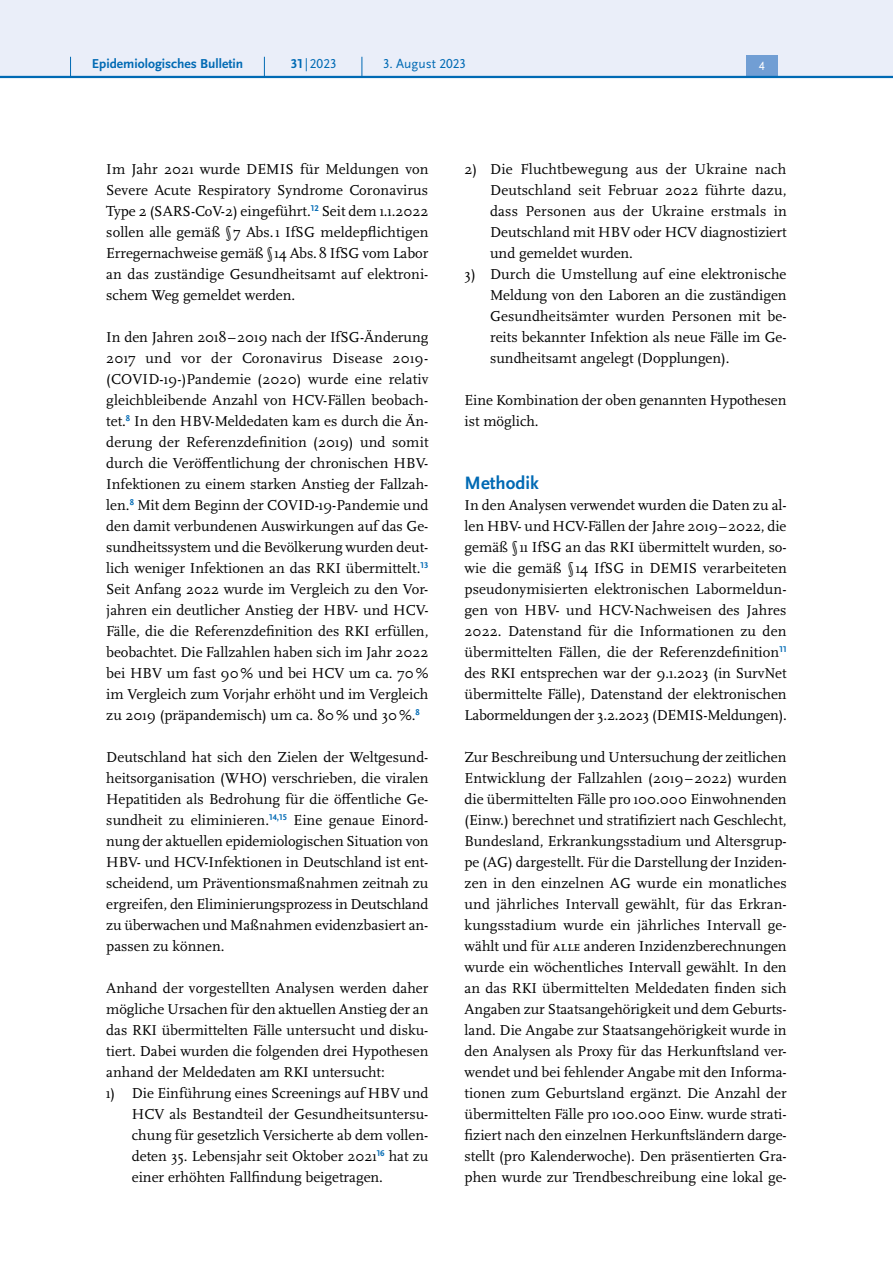
<style>
.page{position:relative;width:893px;height:1263px;background:#fff}
.page>*{position:absolute;margin:0;border:0;box-sizing:border-box;transform-origin:0 0}
.H3_-_Neu{font:700 18.75px "Scala Sans Pro";color:#006ab4}
.P_-_Fließtext{font:15px/21px "Scala Pro";color:#000;text-align:justify}
.t1{font:700 13.5px "Scala Sans Pro";color:#006ab4}
.t2{font:13.5px "Scala Sans Pro";color:#006ab4}
.t3{font:12.45px "Scala Sans Pro";color:#fff}
.s1{font-weight:700}
</style>
<div class="page">
<div style="left:0;top:0;width:893px;height:77px;background:#eaeef9"></div>
<div style="left:746px;top:55px;width:32px;height:21px;background:#719ed4"></div>
<hr style="left:0;top:76px;width:893px;height:2px;background:#006ab4">
<svg style="left:70px;top:57px;width:1px;height:19px"></svg>
<svg style="left:264px;top:57px;width:1px;height:19px"></svg>
<svg style="left:362px;top:57px;width:1px;height:19px"></svg>
<p class="t1" style="left:92px;top:55px;width:153px">Epidemiologisches Bulletin</p>
<p class="t2" style="left:291px;top:55px;width:47px"><span class="s1">31</span> |2023</p>
<p class="t2" style="left:383px;top:55px;width:84px">3. August 2023</p>
<p class="t3" style="left:759px;top:59px;width:7px">4</p>
<p class="P_-_Fließtext" style="left:106px;top:158px;width:324px">Im Jahr 2021 wurde DEMIS für Meldungen von Severe Acute Respiratory Syndrome Coronavirus Type 2 (SARS-CoV-2) eingeführt.<sup>12</sup> Seit dem 1.1.2022 sollen alle gemäß § 7 Abs.1 IfSG meldepflichtigen Erregernachweise gemäß §14 Abs.8 IfSG vom Labor an das zuständige Gesundheitsamt auf elektroni&shy;schem Weg gemeldet werden.</p>
<p class="P_-_Fließtext" style="left:106px;top:326px;width:324px">In den Jahren 2018–2019 nach der IfSG-Änderung 2017 und vor der Coronavirus Disease 2019- (COVID-19-)Pandemie (2020) wurde eine relativ gleichbleibende Anzahl von HCV-Fällen beobach&shy;tet.<sup>8</sup> In den HBV-Meldedaten kam es durch die Än&shy;derung der Referenzdefinition (2019) und somit durch die Veröffentlichung der chronischen HBV-Infektionen zu einem starken Anstieg der Fallzah&shy;len.<sup>8</sup> Mit dem Beginn der COVID-19-Pandemie und den damit verbundenen Auswirkungen auf das Ge&shy;sundheitssystem und die Bevölkerung wurden deut&shy;lich weniger Infektionen an das RKI übermittelt.<sup>13<br></sup>Seit Anfang 2022 wurde im Vergleich zu den Vor&shy;jahren ein deutlicher Anstieg der HBV- und HCV-Fälle, die die Referenzdefinition des RKI erfüllen, beobachtet. Die Fallzahlen haben sich im Jahr 2022 bei HBV um fast 90% und bei HCV um ca. 70% im Vergleich zum Vorjahr erhöht und im Vergleich zu 2019 (präpandemisch) um ca. 80% und 30%.<sup>8</sup></p>
<p class="P_-_Fließtext" style="left:106px;top:746px;width:324px">Deutschland hat sich den Zielen der Weltgesund&shy;heitsorganisation (WHO) verschrieben, die viralen Hepatitiden als Bedrohung für die öffentliche Ge&shy;sundheit zu eliminieren.<sup>14,15</sup> Eine genaue Einord&shy;nung der aktuellen epidemiologischen Situation von HBV- und HCV-Infektionen in Deutschland ist ent&shy;scheidend, um Präventionsmaßnahmen zeitnah zu ergreifen, den Eliminierungsprozess in Deutschland zu überwachen und Maßnahmen evidenzbasiert an&shy;passen zu können.</p>
<p class="P_-_Fließtext" style="left:106px;top:977px;width:324px">Anhand der vorgestellten Analysen werden daher mögliche Ursachen für den aktuellen Anstieg der an das RKI übermittelten Fälle untersucht und disku&shy;tiert. Dabei wurden die folgenden drei Hypothesen anhand der Meldedaten am RKI untersucht:</p>
<p class="P_-_Fließtext" style="left:132px;top:1082px;width:298px;text-indent:-26px">1) Die Einführung eines Screenings auf HBV und HCV als Bestandteil der Gesundheitsuntersu&shy;chung für gesetzlich Versicherte ab dem vollen&shy;deten 35. Lebensjahr seit Oktober 2021<sup>16</sup> hat zu einer erhöhten Fallfindung beigetragen.</p>
<p class="P_-_Fließtext" style="left:490px;top:158px;width:298px;text-indent:-26px">2) Die Fluchtbewegung aus der Ukraine nach Deutschland seit Februar 2022 führte dazu, dass Personen aus der Ukraine erstmals in Deutschland mit HBV oder HCV diagnostiziert und gemeldet wurden.</p>
<p class="P_-_Fließtext" style="left:490px;top:263px;width:298px;text-indent:-26px">3) Durch die Umstellung auf eine elektronische Meldung von den Laboren an die zuständigen Gesundheitsämter wurden Personen mit be&shy;reits bekannter Infektion als neue Fälle im Ge&shy;sundheitsamt angelegt (Dopplungen).</p>
<p class="P_-_Fließtext" style="left:465px;top:389px;width:323px">Eine Kombination der oben genannten Hypothesen ist möglich.</p>
<h1 class="H3_-_Neu" style="left:465px;top:471px;width:76px">Methodik</h1>
<p class="P_-_Fließtext" style="left:465px;top:494px;width:324px">In den Analysen verwendet wurden die Daten zu al&shy;len HBV- und HCV-Fällen der Jahre 2019–2022, die gemäß §11 IfSG an das RKI übermittelt wurden, so&shy;wie die gemäß §14 IfSG in DEMIS verarbeiteten pseudonymisierten elektronischen Labormeldun&shy;gen von HBV- und HCV-Nachweisen des Jahres 2022. Datenstand für die Informationen zu den übermittelten Fällen, die der Referenzdefinition<sup>11 </sup>des RKI entsprechen war der 9.1.2023 (in SurvNet übermittelte Fälle), Datenstand der elektronischen Labormeldungen der 3.2.2023 (DEMIS-Meldungen).</p>
<p class="P_-_Fließtext" style="left:465px;top:746px;width:324px">Zur Beschreibung und Untersuchung der zeitlichen Entwicklung der Fallzahlen (2019–2022) wurden die übermittelten Fälle pro 100.000 Einwohnenden (Einw.) berechnet und stratifiziert nach Geschlecht, Bundesland, Erkrankungsstadium und Altersgrup&shy;pe (AG) dargestellt. Für die Darstellung der Inziden&shy;zen in den einzelnen AG wurde ein monatliches und jährliches Intervall gewählt, für das Erkran&shy;kungsstadium wurde ein jährliches Intervall ge&shy;wählt und für alle anderen Inzidenzberechnungen wurde ein wöchentliches Intervall gewählt. In den an das RKI übermittelten Meldedaten finden sich Angaben zur Staatsangehörigkeit und dem Geburts&shy;land. Die Angabe zur Staatsangehörigkeit wurde in den Analysen als Proxy für das Herkunftsland ver&shy;wendet und bei fehlender Angabe mit den Informa&shy;tionen zum Geburtsland ergänzt. Die Anzahl der übermittelten Fälle pro 100.000 Einw. wurde strati&shy;fiziert nach den einzelnen Herkunftsländern darge&shy;stellt (pro Kalenderwoche). Den präsentierten Gra&shy;phen wurde zur Trendbeschreibung eine lokal ge-</p>
</div>
